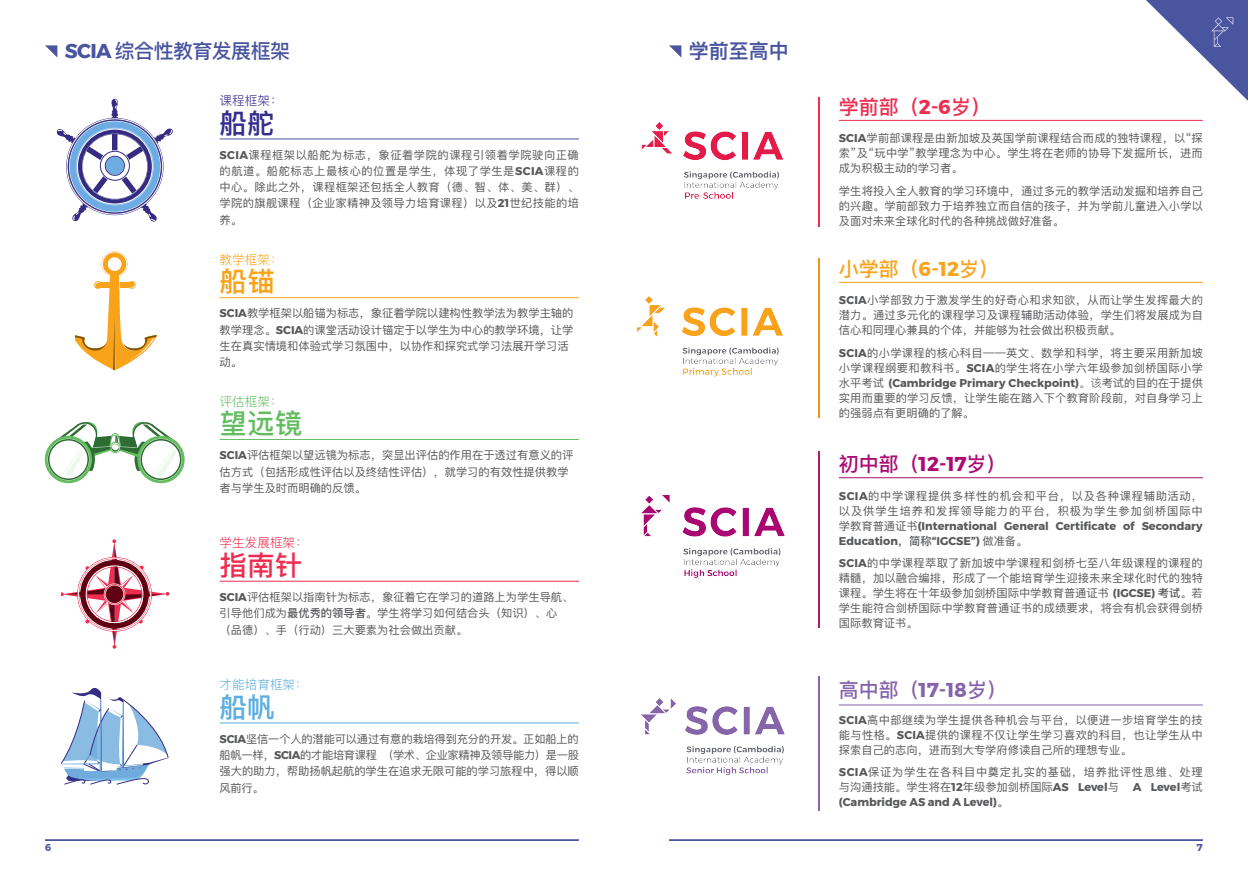
<style>
.page{position:relative;width:1248px;height:886px;background:#fff}
.page>*{position:absolute;margin:0;border:0;box-sizing:border-box;transform-origin:0 0}
.t1{font:27.5px "Ping Fang SC Bold";color:#63bd60}
.t2{font:27.5px "Ping Fang SC Bold";color:#ee2d50}
.t3{font:27.5px "Ping Fang SC Bold";color:#342d8d}
.t4{font:27.5px "Ping Fang SC Bold";color:#f9a31b}
.t5{font:27.5px "Ping Fang SC Bold";color:#5daee0}
.t6{font:20px "Ping Fang SC Bold";letter-spacing:-.03em;color:#4a55a0}
.t7{font:20px "Ping Fang SC Bold";color:#ab0b71}
.t8{font:20px "Ping Fang SC Bold";color:#8664ab}
.t9{font:20px "Ping Fang SC Bold";color:#f9a31b}
.t10{font:20px "Ping Fang SC Bold";color:#ee2d50}
.t11{font:20px "Ping Fang SC Heavy";color:#4a55a0}
.t12{font:300 12.62px "Ping Fang SC";color:#ee2d50}
.t13{font:300 12.62px "Ping Fang SC";color:#5daee0}
.t14{font:300 12.62px "Ping Fang SC";color:#342d8d}
.t15{font:300 12.62px "Ping Fang SC";color:#f9a31b}
.t16{font:300 12.62px "Ping Fang SC";color:#63bd60}
.t17{font:11.25px/15px "Ping Fang SC";color:#57585a;text-align:justify}
.t18{font:700 10px "Montserrat";color:#4a55a0}
.s1{font-family:"Montserrat";font-weight:700}
.s2{font-family:"Ping Fang SC Bold"}
.s3{font-weight:300}
</style>
<div class="page">
<svg style="left:45px;top:45px;width:12px;height:12px"></svg>
<hr style="left:45px;top:839px;width:534px;height:2px;background:#4a55a0">
<hr style="left:220px;top:139px;width:359px;height:1px;background:#4a55a0">
<hr style="left:220px;top:297px;width:359px;height:1px;background:#f9a31b">
<hr style="left:220px;top:439px;width:359px;height:1px;background:#63bd60">
<hr style="left:220px;top:581px;width:359px;height:1px;background:#ee2d50">
<hr style="left:220px;top:723px;width:359px;height:1px;background:#5daee0">
<svg style="left:58px;top:98px;width:115px;height:124px"></svg>
<svg style="left:102px;top:251px;width:25px;height:26px"></svg>
<div style="left:102px;top:252px;width:25px;height:24px;border:1px solid #fff;border-radius:50%"></div>
<div style="left:108px;top:257px;width:13px;height:14px;background:#fff;border-radius:50%"></div>
<svg style="left:76px;top:271px;width:81px;height:100px"></svg>
<svg style="left:45px;top:436px;width:47px;height:47px"></svg>
<svg style="left:137px;top:436px;width:48px;height:47px"></svg>
<svg style="left:48px;top:421px;width:133px;height:59px"></svg>
<svg style="left:62px;top:539px;width:107px;height:110px"></svg>
<svg style="left:62px;top:688px;width:107px;height:97px"></svg>
<hr style="left:838px;top:120px;width:364px;height:1px;background:#ee2d50">
<hr style="left:838px;top:282px;width:364px;height:1px;background:#f9a31b">
<hr style="left:838px;top:477px;width:364px;height:1px;background:#ab0b71">
<hr style="left:669px;top:839px;width:533px;height:2px;background:#4a55a0">
<svg style="left:669px;top:45px;width:12px;height:12px"></svg>
<svg style="left:1146px;top:0;width:101px;height:100px"></svg>
<hr style="left:818px;top:97px;width:1px;height:130px;background:#ee2d50">
<hr style="left:818px;top:258px;width:1px;height:160px;background:#ec951a">
<hr style="left:818px;top:451px;width:1px;height:177px;background:#a62067">
<hr style="left:818px;top:676px;width:1px;height:135px;background:#8664ab">
<hr style="left:838px;top:705px;width:364px;height:1px;background:#8665ac">
<img style="left:642px;top:122px;width:142px;height:77px">
<img style="left:637px;top:296px;width:146px;height:81px">
<img style="left:641px;top:495px;width:144px;height:83px">
<img style="left:641px;top:698px;width:144px;height:77px">
<p class="t6" style="left:65px;top:38px;width:227px"><span class="s1">SCIA</span> 综合性教育发展框架</p>
<p class="t14" style="left:220px;top:93px;width:64px">课程框架：</p>
<p class="t3" style="left:220px;top:106px;width:56px">船舵</p>
<p class="t17" style="left:220px;top:147px;width:361px;line-height:16.2px"><span class="s1">SCIA</span>课程框架以船舵为标志，象征着学院的课程引领着学院驶向正确的航道。船舵标志上最核心的位置是学生，体现了学生是<span class="s1">SCIA</span>课程的中心。除此之外，课程框架还包括全人教育（德、智、体、美、群）、学院的旗舰课程（企业家精神及领导力培育课程）以及<span class="s1">21</span>世纪技能的培养。</p>
<p class="t15" style="left:220px;top:252px;width:64px">教学框架：</p>
<p class="t4" style="left:220px;top:265px;width:56px">船锚</p>
<p class="t17" style="left:220px;top:305px;width:355px;line-height:16.2px;text-align:left"><span class="s1">SCIA</span>教学框架以船锚为标志，象征着学院以建构性教学法为教学主轴的教学理念。<span class="s1">SCIA</span>的课堂活动设计锚定于以学生为中心的教学环境，让学生在真实情境和体验式学习氛围中，以协作和探究式学习法展开学习活动。</p>
<p class="t16" style="left:220px;top:394px;width:64px">评估框架：</p>
<p class="t1" style="left:220px;top:407px;width:84px">望远镜</p>
<p class="t17" style="left:220px;top:447px;width:355px;line-height:16.2px;text-align:left"><span class="s1">SCIA</span>评估框架以望远镜为标志，突显出评估的作用在于透过有意义的评估方式（包括形成性评估以及终结性评估），就学习的有效性提供教学者与学生及时而明确的反馈。</p>
<p class="t12" style="left:220px;top:535px;width:90px">学生发展框架：</p>
<p class="t2" style="left:220px;top:549px;width:84px">指南针</p>
<p class="t17" style="left:220px;top:589px;width:355px;line-height:16.2px;text-align:left"><span class="s1">SCIA</span>评估框架以指南针为标志，象征着它在学习的道路上为学生导航、引导他们成为<span class="s2">最优秀的领导者</span>。学生将学习如何结合头（知识）、心<br>（品德）、手（行动）三大要素为社会做出贡献。</p>
<p class="t13" style="left:220px;top:677px;width:90px">才能培育框架：</p>
<p class="t5" style="left:220px;top:690px;width:56px">船帆</p>
<p class="t17" style="left:220px;top:731px;width:361px;line-height:16.2px"><span class="s1">SCIA</span>坚信一个人的潜能可以通过有意的栽培得到充分的开发。正如船上的船帆一样，<span class="s1">SCIA</span>的才能培育课程 (学术、企业家精神及领导能力）是一股强大的助力，帮助扬帆起航的学生在追求无限可能的学习旅程中，得以顺风前行。</p>
<p class="t18" style="left:45px;top:839px;width:8px">6</p>
<p class="t11" style="left:688px;top:38px;width:101px">学前至高中</p>
<p class="t10" style="left:838px;top:95px;width:154px">学前部（<span class="s1">2-6</span>岁）</p>
<p class="t17" style="left:838px;top:131px;width:365px"><span class="s1">SCIA</span>学前部课程是由新加坡及英国学前课程结合而成的独特课程，以“探索”及“玩中学”教学理念为中心。学生将在老师的协导下发掘所长，进而成为积极主动的学习者。</p>
<p class="t17" style="left:838px;top:183px;width:365px">学生将投入全人教育的学习环境中，通过多元的教学活动发掘和培养自己的兴趣。学前部致力于培养独立而自信的孩子，并为学前儿童进入小学以及面对未来全球化时代的各种挑战做好准备。</p>
<p class="t9" style="left:838px;top:257px;width:162px">小学部（<span class="s1">6-12</span>岁）</p>
<p class="t17" style="left:838px;top:293px;width:365px"><span class="s1">SCIA</span>小学部致力于激发学生的好奇心和求知欲，从而让学生发挥最大的潜力。通过多元化的课程学习及课程辅助活动体验，学生们将发展成为自信心和同理心兼具的个体，并能够为社会做出积极贡献。</p>
<p class="t17" style="left:838px;top:345px;width:365px"><span class="s1">SCIA</span>的小学课程的核心科目——英文、数学和科学，将主要采用新加坡小学课程纲要和教科书。<span class="s1">SCIA</span>的学生将在小学六年级参加剑桥国际小学水平考试 <span class="s1">(Cambridge Primary Checkpoint)</span><span class="s3">。该</span>考试的目的在于提供实用而重要的学习反馈，让学生能在踏入下个教育阶段前，对自身学习上的强弱点有更明确的了解。</p>
<p class="t7" style="left:838px;top:452px;width:169px">初中部（<span class="s1">12-17</span>岁）</p>
<p class="t17" style="left:838px;top:488px;width:365px"><span class="s1">SCIA</span>的中学课程提供多样性的机会和平台，以及各种课程辅助活动，以及供学生培养和发挥领导能力的平台，积极为学生参加剑桥国际中学教育普通证书<span class="s1">(International General Certificate of Secondary Education</span><span class="s2">，简称</span><span class="s1">“IGCSE”)</span> 做准备。</p>
<p class="t17" style="left:838px;top:555px;width:365px"><span class="s1">SCIA</span>的中学课程萃取了新加坡中学课程和剑桥七至八年级课程的课程的精髓，加以融合编排，形成了一个能培育学生迎接未来全球化时代的独特课程。学生将在十年级参加剑桥国际中学教育普通证书 <span class="s1">(IGCSE)</span> <span class="s2">考试</span>。若学生能符合剑桥国际中学教育普通证书的成绩要求，将会有机会获得剑桥国际教育证书。</p>
<p class="t8" style="left:838px;top:678px;width:170px">高中部（<span class="s1">17-18</span>岁）</p>
<p class="t17" style="left:838px;top:712px;width:365px"><span class="s1">SCIA</span>高中部继续为学生提供各种机会与平台，以便进一步培育学生的技能与性格。<span class="s1">SCIA</span>提供的课程不仅让学生学习喜欢的科目，也让学生从中探索自己的志向，进而到大专学府修读自己所的理想专业。</p>
<p class="t17" style="left:838px;top:765px;width:365px"><span class="s1">SCIA</span>保证为学生在各科目中奠定扎实的基础，培养批评性思维、处理与沟通技能。学生将在<span class="s1">12</span>年级参加剑桥国际<span class="s1">AS Level</span>与 <span class="s1">A Level</span>考试<span class="s1">(Cambridge AS and A Level)</span>。</p>
<p class="t18" style="left:1196px;top:839px;width:7px">7</p>
</div>
